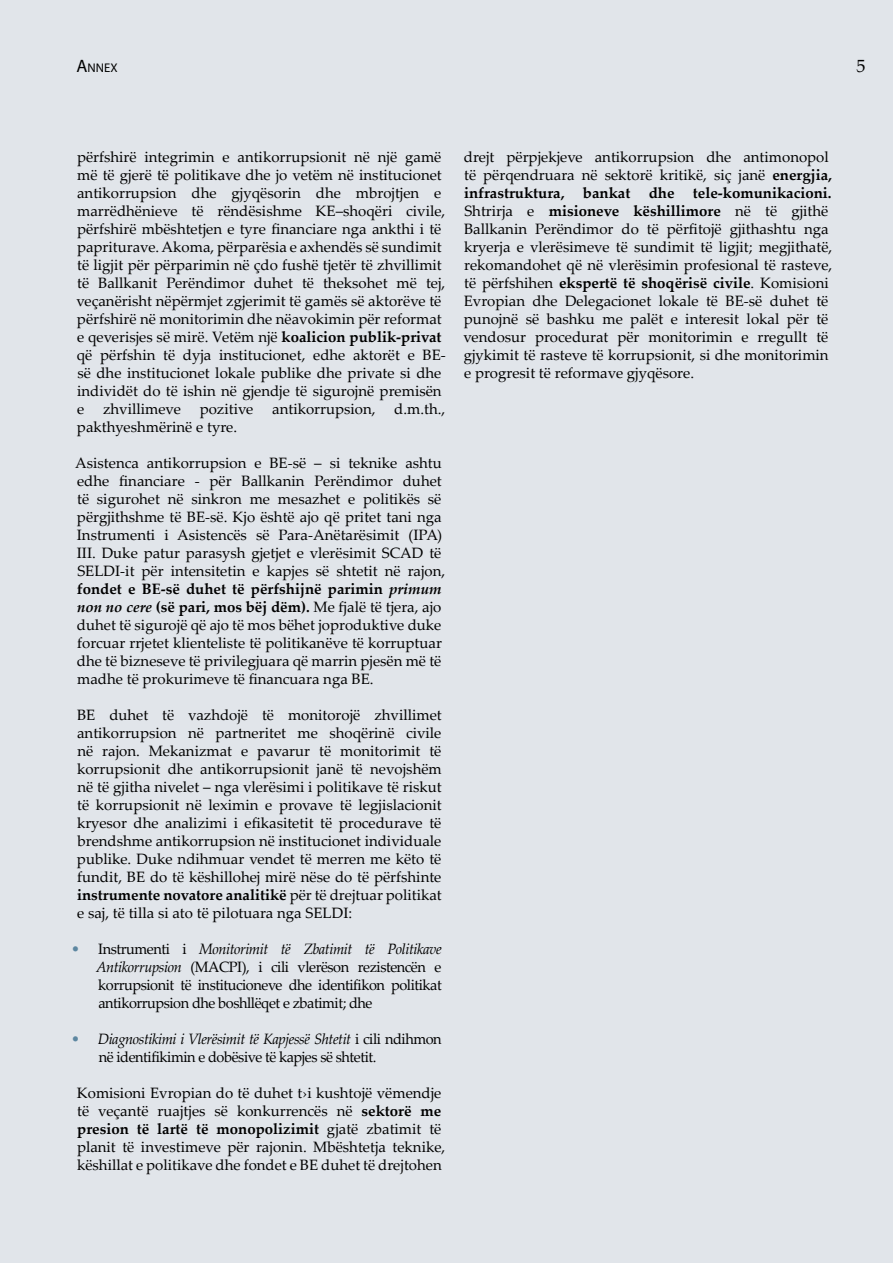
<style>
.page{position:relative;width:893px;height:1263px;background:#e1e5ea}
.page>*{position:absolute;margin:0;border:0;box-sizing:border-box;transform-origin:0 0}
.t1{font:18px "Palatino Linotype";color:#000}
.t2{font:15px/18px "Palatino Linotype";color:#000}
.t3{font:15px/18px "Palatino Linotype";letter-spacing:-.03em;color:#000}
.t4{font:12.6px "Myriad Pro";color:#000}
.s1{font-size:18px}
.s2{font-weight:700}
.s3{font-weight:700;font-style:italic}
.s4{color:#5d87a1}
.s5{font-style:italic}
.s6{font-style:italic;color:#5d87a1}
</style>
<div class="page">
<p class="t4" style="left:77px;top:60px;width:42px"><span class="s1">A</span>NNEX</p>
<p class="t1" style="left:857px;top:53px;width:10px">5</p>
<p class="t2" style="left:76px;top:147px;width:371px">përfshirë integrimin e antikorrupsionit në një gamë më të gjerë të politikave dhe jo vetëm në institucionet antikorrupsion dhe gjyqësorin dhe mbrojtjen e marrëdhënieve të rëndësishme KE–shoqëri civile, përfshirë mbështetjen e tyre financiare nga ankthi i të papriturave. Akoma, përparësia e axhendës së sundimit të ligjit për përparimin në çdo fushë tjetër të zhvillimit të Ballkanit Perëndimor duhet të theksohet më tej, veçanërisht nëpërmjet zgjerimit të gamës së aktorëve të përfshirë në monitorimin dhe nëavokimin për reformat e qeverisjes së mirë. Vetëm një <span class="s2">koalicion publik-privat </span>që përfshin të dyja institucionet, edhe aktorët e BE&shy;së dhe institucionet lokale publike dhe private si dhe individët do të ishin në gjendje të sigurojnë premisën e zhvillimeve pozitive antikorrupsion, d.m.th., pakthyeshmërinë e tyre.</p>
<p class="t2" style="left:75px;top:453px;width:372px">Asistenca antikorrupsion e BE-së – si teknike ashtu edhe financiare - për Ballkanin Perëndimor duhet të sigurohet në sinkron me mesazhet e politikës së përgjithshme të BE-së. Kjo është ajo që pritet tani nga Instrumenti i Asistencës së Para-Anëtarësimit (IPA)<br>III. Duke patur parasysh gjetjet e vlerësimit SCAD të SELDI-it për intensitetin e kapjes së shtetit në rajon, <span class="s2">fondet e BE-së duhet të përfshijnë parimin</span> <span class="s3">primum non no cere</span> <span class="s2">(së pari, mos bëj dëm).</span> Me fjalë të tjera, ajo duhet të sigurojë që ajo të mos bëhet joproduktive duke forcuar rrjetet klienteliste të politikanëve të korruptuar dhe të bizneseve të privilegjuara që marrin pjesën më të madhe të prokurimeve të financuara nga BE.</p>
<p class="t2" style="left:77px;top:705px;width:366px;text-align:justify">BE duhet të vazhdojë të monitorojë zhvillimet antikorrupsion në partneritet me shoqërinë civile në rajon. Mekanizmat e pavarur të monitorimit të korrupsionit dhe antikorrupsionit janë të nevojshëm në të gjitha nivelet – nga vlerësimi i politikave të riskut të korrupsionit në leximin e provave të legjislacionit kryesor dhe analizimi i efikasitetit të procedurave të brendshme antikorrupsion në institucionet individuale publike. Duke ndihmuar vendet të merren me këto të fundit, BE do të këshillohej mirë nëse do të përfshinte <span class="s2">instrumente novatore analitikë</span> për të drejtuar politikat e saj, të tilla si ato të pilotuara nga SELDI:</p>
<p class="t2" style="left:96px;top:939px;width:347px;text-align:justify;text-indent:-25px"><span class="s4">•</span> Instrumenti i <span class="s5">Monitorimit të Zbatimit të Politikave Antikorrupsion</span> (MACPI), i cili vlerëson rezistencën e korrupsionit të institucioneve dhe identifikon politikat antikorrupsion dhe boshllëqet e zbatimit; dhe</p>
<p class="t3" style="left:99px;top:1029px;width:345px;text-indent:-27px"><span class="s6">•</span> <span class="s5">Diagnostikimi i Vlerësimit të Kapjessë Shtetit</span> i cili ndihmon në identifikimin e dobësive të kapjes së shtetit.</p>
<p class="t2" style="left:77px;top:1083px;width:370px">Komisioni Evropian do të duhet t›i kushtojë vëmendje të veçantë ruajtjes së konkurrencës në <span class="s2">sektorë me presion të lartë të monopolizimit</span> gjatë zbatimit të planit të investimeve për rajonin. Mbështetja teknike, këshillat e politikave dhe fondet e BE duhet të drejtohen</p>
<p class="t2" style="left:463px;top:147px;width:370px">drejt përpjekjeve antikorrupsion dhe antimonopol të përqendruara në sektorë kritikë, siç janë <span class="s2">energjia, infrastruktura, bankat dhe tele-komunikacioni.<br></span>Shtrirja e <span class="s2">misioneve këshillimore</span> në të gjithë Ballkanin Perëndimor do të përfitojë gjithashtu nga kryerja e vlerësimeve të sundimit të ligjit; megjithatë, rekomandohet që në vlerësimin profesional të rasteve, të përfshihen <span class="s2">ekspertë të shoqërisë civile</span>. Komisioni Evropian dhe Delegacionet lokale të BE-së duhet të punojnë së bashku me palët e interesit lokal për të vendosur procedurat për monitorimin e rregullt të gjykimit të rasteve të korrupsionit, si dhe monitorimin e progresit të reformave gjyqësore.</p>
</div>
